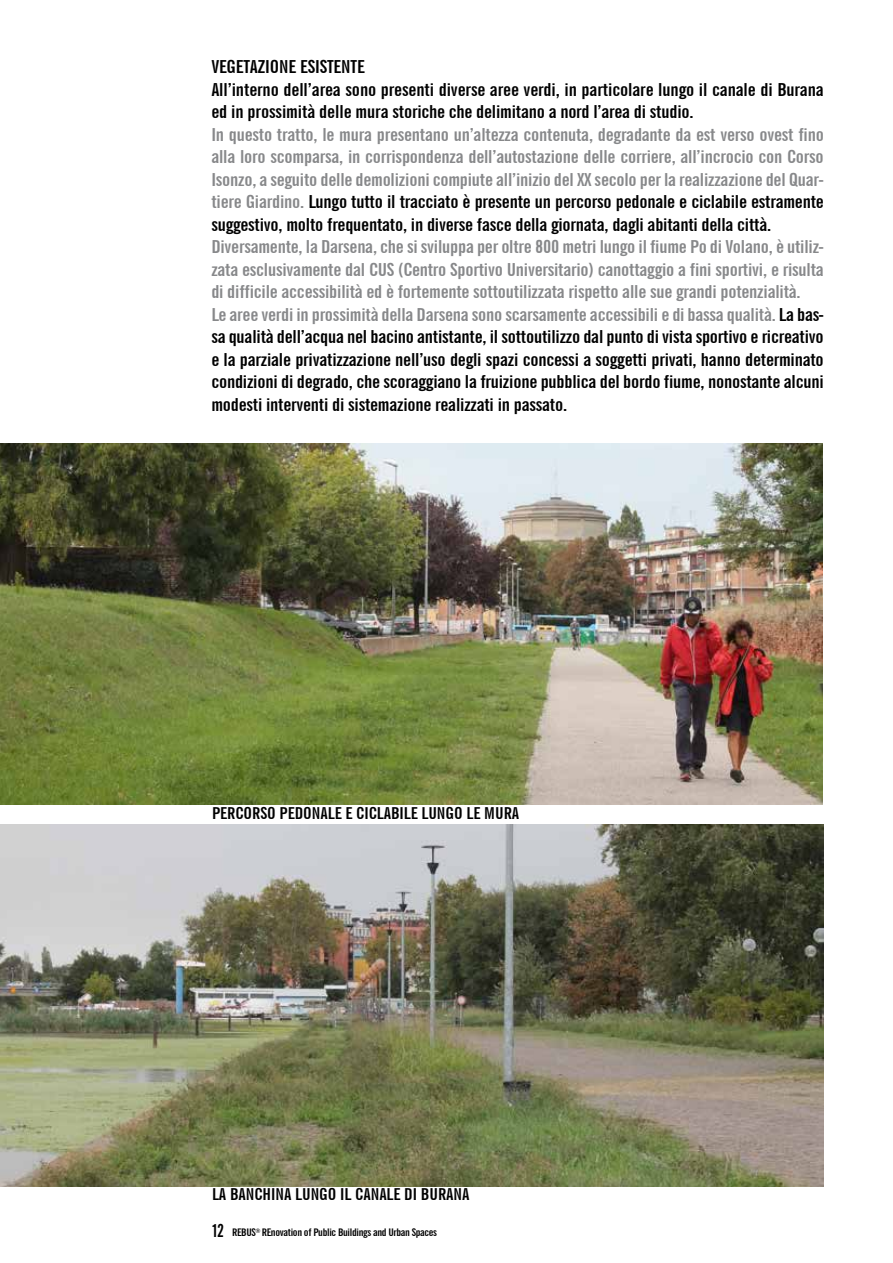
<style>
.page{position:relative;width:893px;height:1263px;background:#fff}
.page>*{position:absolute;margin:0;border:0;box-sizing:border-box;transform-origin:0 0}
.t1{font:700 extra-condensed 18px/22.5px "News Gothic BT";letter-spacing:-.01em;color:#87888a;text-align:justify;scale:1.15 1}
.t2{font:700 extra-condensed 18px/22.5px "News Gothic BT";letter-spacing:-.005em;color:#000;scale:1.15 1}
.t3{font:700 extra-condensed 16.5px "News Gothic BT";color:#000;scale:1.15 1}
.t4{font:700 extra-condensed 10.5px "News Gothic BT";letter-spacing:-.025em;color:#000;scale:1.15 1}
.s1{color:#000}
.s2{font-size:18px}
</style>
<div class="page">
<img style="left:0;top:825px;width:824px;height:361px">
<img style="left:0;top:443px;width:822px;height:361px">
<p class="t2" style="left:211px;top:55px;width:534px">VEGETAZIONE ESISTENTE<br>All’interno dell’area sono presenti diverse aree verdi, in particolare lungo il canale di Burana ed in prossimità delle mura storiche che delimitano a nord l’area di studio.</p>
<p class="t1" style="left:211px;top:123px;width:534px">In questo tratto, le mura presentano un’altezza contenuta, degradante da est verso ovest fino alla loro scomparsa, in corrispondenza dell’autostazione delle corriere, all’incrocio con Corso Isonzo, a seguito delle demolizioni compiute all’inizio del XX secolo per la realizzazione del Quar&shy;tiere Giardino. <span class="s1">Lungo tutto il tracciato è presente un percorso pedonale e ciclabile estramente suggestivo, molto frequentato, in diverse fasce della giornata, dagli abitanti della città.</span></p>
<p class="t1" style="left:211px;top:235px;width:534px;text-align:left">Diversamente, la Darsena, che si sviluppa per oltre 800 metri lungo il fiume Po di Volano, è utiliz&shy;zata esclusivamente dal CUS (Centro Sportivo Universitario) canottaggio a fini sportivi, e risulta di difficile accessibilità ed è fortemente sottoutilizzata rispetto alle sue grandi potenzialità.<br>Le aree verdi in prossimità della Darsena sono scarsamente accessibili e di bassa qualità. <span class="s1">La bas&shy;sa qualità dell’acqua nel bacino antistante, il sottoutilizzo dal punto di vista sportivo e ricreativo e la parziale privatizzazione nell’uso degli spazi concessi a soggetti privati, hanno determinato condizioni di degrado, che scoraggiano la fruizione pubblica del bordo fiume, nonostante alcuni modesti interventi di sistemazione realizzati in passato.</span></p>
<p class="t3" style="left:212px;top:803px;width:269px">PERCORSO PEDONALE E CICLABILE LUNGO LE MURA</p>
<p class="t3" style="left:212px;top:1184px;width:225px">LA BANCHINA LUNGO IL CANALE DI BURANA</p>
<p class="t4" style="left:211px;top:1226px;width:198px"><span class="s2">12</span> REBUS<sup>®</sup> REnovation of Public Buildings and Urban Spaces</p>
</div>
